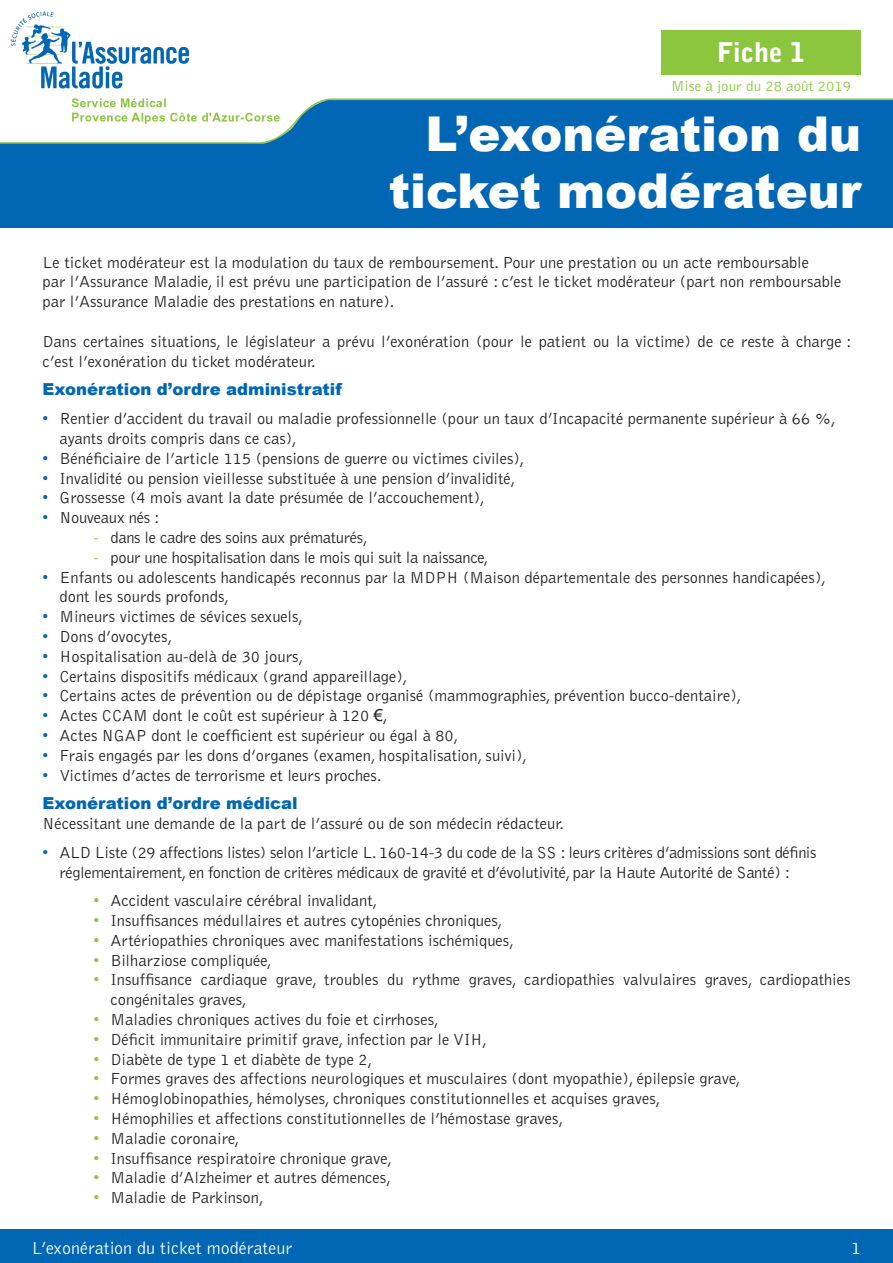
<style>
.page{position:relative;width:893px;height:1263px;background:#fff}
.page>*{position:absolute;margin:0;border:0;box-sizing:border-box;transform-origin:0 0}
.Titre{font:900 48px "Arial";color:#fff}
.t1{font:900 27px "Bell Gothic";color:#fff}
.Titre-2{font:300 18px "Bell Gothic";color:#fff}
.t2{font:300 16.5px/19.8px "Bell Gothic";color:#231f20}
.t3{font:300 16.5px/19.8px "Bell Gothic";letter-spacing:-.02em;color:#231f20;text-align:center}
.t4{font:900 16.5px "Arial";color:#0166b3}
.t5{font:300 15px "Bell Gothic";color:#8bc63e}
.s1{font-family:"Arial";font-weight:400;color:#0166b3}
.s2{color:#8bc63e}
.s3{font-family:"Arial";font-weight:400}
.s4{font-family:"Arial";font-weight:900;color:#0166b3}
.s5{font-family:"Arial";font-weight:400;color:#8bc63e}
</style>
<div class="page">
<div style="left:0;top:1230px;width:893px;height:33px;background:#0166b3"></div>
<div style="left:0;top:97px;width:893px;height:131px;background:#0166b3"></div>
<img style="left:0;top:11px;width:893px;height:133px">
<div style="left:661px;top:30px;width:200px;height:45px;background:#8bc63e"></div>
<p class="t1" style="left:717px;top:37px;width:89px">Fiche 1</p>
<p class="t5" style="left:671px;top:78px;width:181px">Mise à jour du 28 août 2019</p>
<p class="Titre" style="left:425px;top:99px;width:437px">L’exonération du</p>
<p class="Titre" style="left:389px;top:156px;width:474px">ticket modérateur</p>
<p class="t2" style="left:43px;top:253px;width:800px">Le ticket modérateur est la modulation du taux de remboursement. Pour une prestation ou un acte remboursable<br>par l’Assurance Maladie, il est prévu une participation de l’assuré : c’est le ticket modérateur (part non remboursable par l’Assurance Maladie des prestations en nature).</p>
<p class="t2" style="left:43px;top:332px;width:811px">Dans certaines situations, le législateur a prévu l’exonération (pour le patient ou la victime) de ce reste à charge : c’est l’exonération du ticket modérateur.</p>
<p class="t4" style="left:43px;top:377px;width:301px">Exonération d’ordre administratif</p>
<p class="t2" style="left:60px;top:409px;width:778px;text-indent:-17px"><span class="s1">•</span> Rentier d’accident du travail ou maladie professionnelle (pour un taux d’Incapacité permanente supérieur à 66 %, ayants droits compris dans ce cas),</p>
<p class="t2" style="left:43px;top:449px;width:484px"><span class="s1">•</span> Bénéficiaire de l’article 115 (pensions de guerre ou victimes civiles),</p>
<p class="t2" style="left:43px;top:469px;width:474px"><span class="s1">•</span> Invalidité ou pension vieillesse substituée à une pension d’invalidité,</p>
<p class="t2" style="left:43px;top:488px;width:444px"><span class="s1">•</span> Grossesse (4 mois avant la date présumée de l’accouchement),</p>
<p class="t3" style="left:43px;top:508px;width:119px"><span class="s1">•</span> Nouveaux nés :</p>
<p class="t3" style="left:94px;top:528px;width:276px"><span class="s2">-</span> dans le cadre des soins aux prématurés,</p>
<p class="t3" style="left:94px;top:548px;width:396px"><span class="s2">-</span> pour une hospitalisation dans le mois qui suit la naissance,</p>
<p class="t2" style="left:60px;top:568px;width:768px;text-indent:-17px"><span class="s1">•</span> Enfants ou adolescents handicapés reconnus par la MDPH (Maison départementale des personnes handicapées), dont les sourds profonds,</p>
<p class="t2" style="left:43px;top:607px;width:262px"><span class="s1">•</span> Mineurs victimes de sévices sexuels,</p>
<p class="t2" style="left:43px;top:627px;width:131px"><span class="s1">•</span> Dons d’ovocytes,</p>
<p class="t2" style="left:43px;top:647px;width:262px"><span class="s1">•</span> Hospitalisation au-delà de 30 jours,</p>
<p class="t2" style="left:43px;top:667px;width:367px"><span class="s1">•</span> Certains dispositifs médicaux (grand appareillage),</p>
<p class="t2" style="left:43px;top:686px;width:700px"><span class="s1">•</span> Certains actes de prévention ou de dépistage organisé (mammographies, prévention bucco-dentaire),</p>
<p class="t2" style="left:43px;top:706px;width:347px"><span class="s1">•</span> Actes CCAM dont le coût est supérieur à 120 <span class="s3">€</span>,</p>
<p class="t2" style="left:43px;top:726px;width:417px"><span class="s1">•</span> Actes NGAP dont le coefficient est supérieur ou égal à 80,</p>
<p class="t2" style="left:43px;top:746px;width:486px"><span class="s1">•</span> Frais engagés par les dons d’organes (examen, hospitalisation, suivi),</p>
<p class="t2" style="left:43px;top:766px;width:341px"><span class="s1">•</span> Victimes d’actes de terrorisme et leurs proches.</p>
<p class="t2" style="left:43px;top:794px;width:523px"><span class="s4">Exonération d’ordre médical<br></span>Nécessitant une demande de la part de l’assuré ou de son médecin rédacteur.</p>
<p class="t3" style="left:43px;top:843px;width:775px"><span class="s1">•</span> ALD Liste (29 affections listes) selon l’article L. 160-14-3 du code de la SS : leurs critères d’admissions sont définis réglementairement, en fonction de critères médicaux de gravité et d’évolutivité, par la Haute Autorité de Santé) :</p>
<p class="t2" style="left:94px;top:891px;width:285px"><span class="s5">•</span> Accident vasculaire cérébral invalidant,</p>
<p class="t2" style="left:94px;top:911px;width:410px"><span class="s5">•</span> Insuffisances médullaires et autres cytopénies chroniques,</p>
<p class="t2" style="left:94px;top:931px;width:422px"><span class="s5">•</span> Artériopathies chroniques avec manifestations ischémiques,</p>
<p class="t2" style="left:94px;top:950px;width:180px"><span class="s5">•</span> Bilharziose compliquée,</p>
<p class="t2" style="left:111px;top:970px;width:741px;text-indent:-17px"><span class="s5">•</span> Insuffisance cardiaque grave, troubles du rythme graves, cardiopathies valvulaires graves, cardiopathies congénitales graves,</p>
<p class="t2" style="left:94px;top:1010px;width:347px"><span class="s5">•</span> Maladies chroniques actives du foie et cirrhoses,</p>
<p class="t2" style="left:94px;top:1030px;width:395px"><span class="s5">•</span> Déficit immunitaire primitif grave, infection par le VIH,</p>
<p class="t2" style="left:94px;top:1049px;width:280px"><span class="s5">•</span> Diabète de type 1 et diabète de type 2,</p>
<p class="t2" style="left:94px;top:1069px;width:648px"><span class="s5">•</span> Formes graves des affections neurologiques et musculaires (dont myopathie), épilepsie grave,</p>
<p class="t2" style="left:94px;top:1089px;width:568px"><span class="s5">•</span> Hémoglobinopathies, hémolyses, chroniques constitutionnelles et acquises graves,</p>
<p class="t2" style="left:94px;top:1109px;width:471px"><span class="s5">•</span> Hémophilies et affections constitutionnelles de l’hémostase graves,</p>
<p class="t2" style="left:94px;top:1129px;width:147px"><span class="s5">•</span> Maladie coronaire,</p>
<p class="t2" style="left:94px;top:1148px;width:300px"><span class="s5">•</span> Insuffisance respiratoire chronique grave,</p>
<p class="t2" style="left:94px;top:1168px;width:299px"><span class="s5">•</span> Maladie d’Alzheimer et autres démences,</p>
<p class="t2" style="left:94px;top:1188px;width:172px"><span class="s5">•</span> Maladie de Parkinson,</p>
<p class="Titre-2" style="left:32px;top:1238px;width:262px">L’exonération du ticket modérateur</p>
<p class="Titre-2" style="left:851px;top:1238px;width:12px">1</p>
</div>
